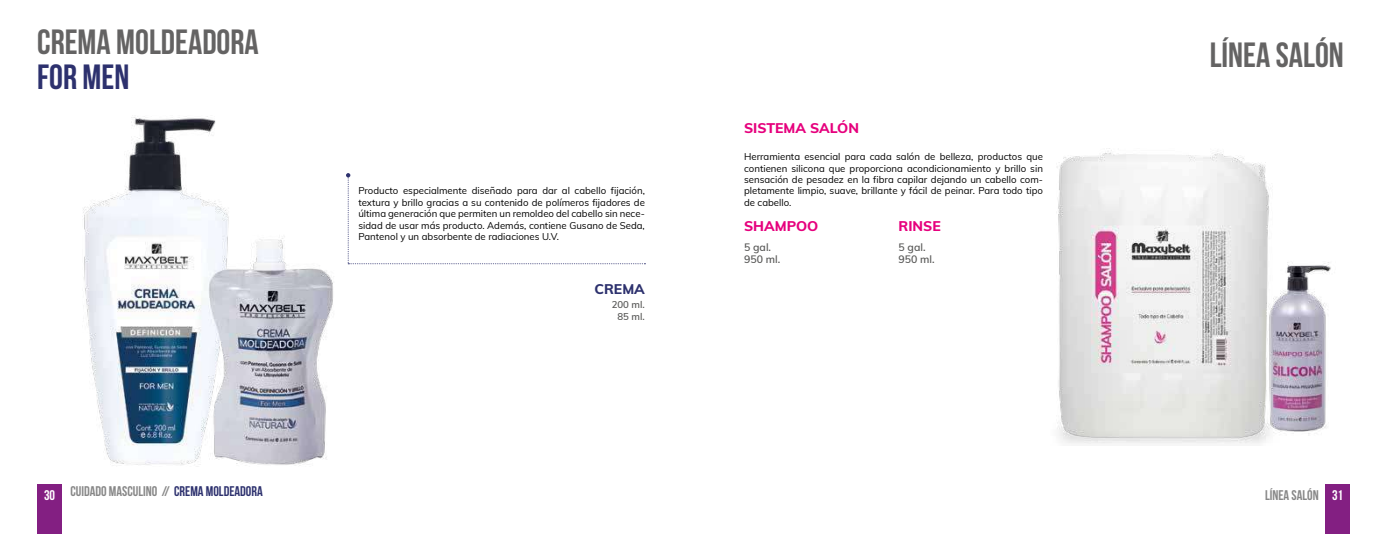
<style>
.page{position:relative;width:1389px;height:534px;background:#fff}
.page>*{position:absolute;margin:0;border:0;box-sizing:border-box;transform-origin:0 0}
.t1{font:700 35px "Bebas Neue";color:#646363}
.t2{font:700 35px "Bebas Neue";color:#2d316e}
.t3{font:700 14px "Bebas Neue";color:#878787}
.t4{font:800 14px "Muli";color:#e6007d}
.t5{font:800 14px "Muli";color:#2d316e}
.t6{font:700 14px "Bebas Neue";color:#fff}
.t7{font:600 10.5px/11.4px "Muli";color:#575756}
.t8{font:9.62px/11.4px "Muli";color:#000;text-align:justify}
.t9{font:600 9.62px/11.4px "Muli";color:#575756;text-align:center}
.s1{color:#2d316e}
</style>
<div class="page">
<img style="left:83px;top:116px;width:289px;height:351px">
<svg style="left:346px;top:173px;width:299px;height:91px"></svg>
<div style="left:1325px;top:484px;width:25px;height:49px;background:#831f82"></div>
<div style="left:37px;top:484px;width:25px;height:49px;background:#831f82"></div>
<img style="left:1057px;top:148px;width:274px;height:296px">
<h1 class="t1" style="left:37px;top:23px;width:223px">CREMA MOLDEADORA</h1>
<h1 class="t2" style="left:37px;top:57px;width:94px">FOR MEN</h1>
<p class="t8" style="left:358px;top:185px;width:288px">Producto especialmente diseñado para dar al cabello fijación, textura y brillo gracias a su contenido de polímeros fijadores de última generación que permiten un remoldeo del cabello sin nece&shy;sidad de usar más producto. Además, contiene Gusano de Seda, Pantenol y un absorbente de radiaciones U.V.</p>
<h2 class="t5" style="left:594px;top:278px;width:52px">CREMA</h2>
<p class="t9" style="left:612px;top:298px;width:35px">200 ml.<br>85 ml.</p>
<h2 class="t4" style="left:744px;top:118px;width:116px">SISTEMA SALÓN</h2>
<p class="t8" style="left:744px;top:150px;width:300px">Herramienta esencial para cada salón de belleza, productos que contienen silicona que proporciona acondicionamiento y brillo sin sensación de pesadez en la fibra capilar dejando un cabello com&shy;pletamente limpio, suave, brillante y fácil de peinar. Para todo tipo de cabello.</p>
<h2 class="t4" style="left:744px;top:216px;width:76px">SHAMPOO</h2>
<p class="t7" style="left:744px;top:241px;width:38px">5 gal.<br>950 ml.</p>
<h2 class="t4" style="left:898px;top:216px;width:44px">RINSE</h2>
<p class="t7" style="left:898px;top:241px;width:38px">5 gal.<br>950 ml.</p>
<h1 class="t1" style="left:1210px;top:36px;width:136px">LÍNEA SALÓN</h1>
<h2 class="t3" style="left:70px;top:483px;width:194px">CUIDADO MASCULINO // <span class="s1">CREMA MOLDEADORA</span></h2>
<h2 class="t3" style="left:1265px;top:486px;width:55px">LÍNEA SALÓN</h2>
<h2 class="t6" style="left:44px;top:486px;width:12px">30</h2>
<h2 class="t6" style="left:1332px;top:486px;width:12px">31</h2>
</div>
